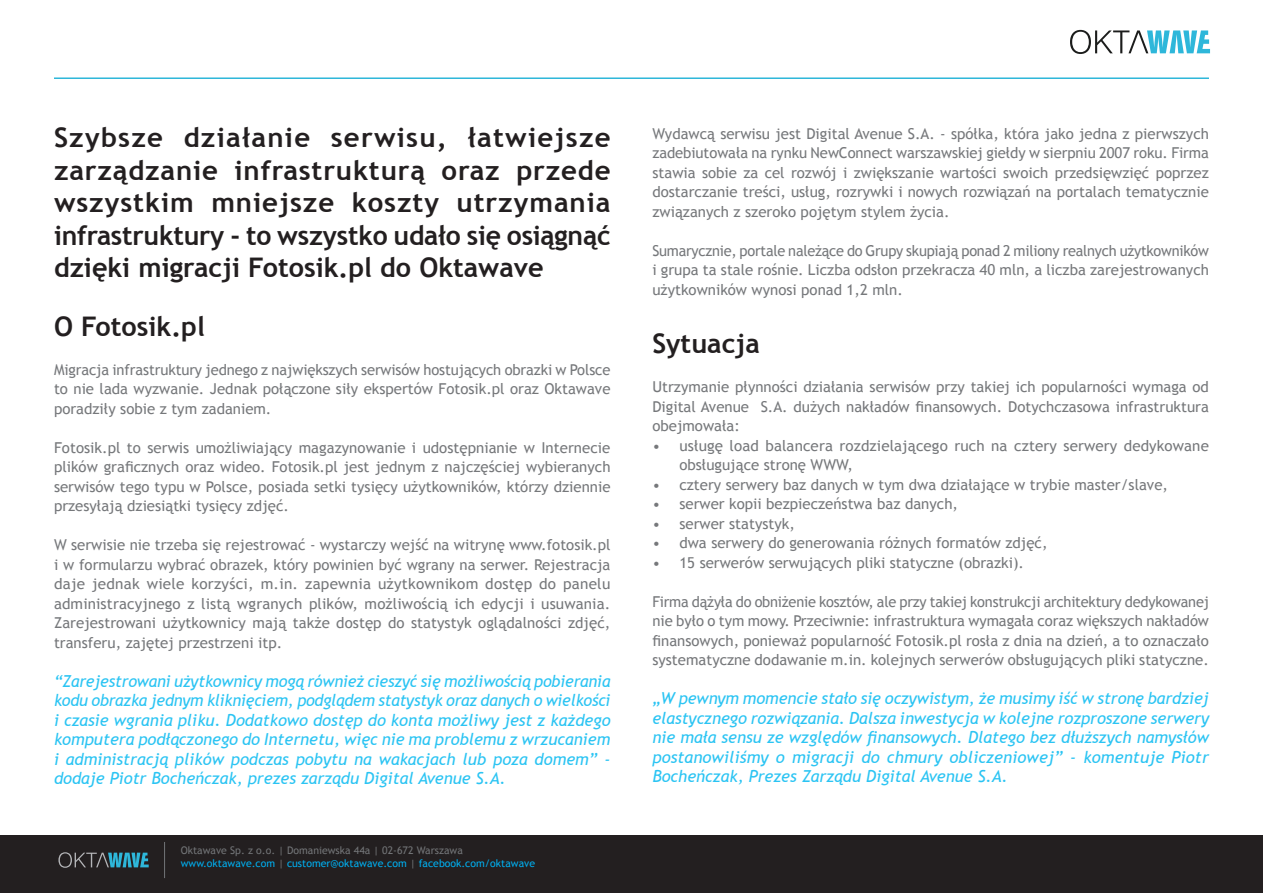
<style>
.page{position:relative;width:1263px;height:893px;background:#fff}
.page>*{position:absolute;margin:0;border:0;box-sizing:border-box;transform-origin:0 0}
.Styl_akapitowy_1{font:700 27px/32.4px "Trebuchet MS";color:#231f20;text-align:justify}
.Styl_akapitowy_1-2{font:italic 16.5px/19.5px "Trebuchet MS";color:#2bc4f3;text-align:justify}
.Styl_akapitowy_1-3{font:15px/19.5px "Trebuchet MS";color:#76787b;text-align:justify}
.t1{font:10.5px "Trebuchet MS";color:#00aeef}
.t2{font:10.5px "Trebuchet MS";color:#727477}
.s1{color:#727477}
</style>
<div class="page">
<hr style="left:54px;top:77px;width:1155px;height:2px;background:#2eb7da">
<div style="left:0;top:835px;width:1263px;height:58px;background:#231f20"></div>
<svg style="left:1070px;top:30px;width:140px;height:24px"></svg>
<svg style="left:58px;top:852px;width:91px;height:16px"></svg>
<hr style="left:164px;top:842px;width:1px;height:36px;background:#727477">
<p class="Styl_akapitowy_1" style="left:54px;top:122px;width:558px">Szybsze działanie serwisu, łatwiejsze zarządzanie infrastrukturą oraz przede wszystkim mniejsze koszty utrzymania infrastruktury - to wszystko udało się osiągnąć dzięki migracji Fotosik.pl do Oktawave</p>
<p class="Styl_akapitowy_1" style="left:54px;top:310px;width:152px">O Fotosik.pl</p>
<p class="Styl_akapitowy_1-3" style="left:54px;top:360px;width:558px">Migracja infrastruktury jednego z największych serwisów hostujących obrazki w Polsce to nie lada wyzwanie. Jednak połączone siły ekspertów Fotosik.pl oraz Oktawave poradziły sobie z tym zadaniem.</p>
<p class="Styl_akapitowy_1-3" style="left:54px;top:438px;width:558px">Fotosik.pl to serwis umożliwiający magazynowanie i udostępnianie w Internecie plików graficznych oraz wideo. Fotosik.pl jest jednym z najczęściej wybieranych serwisów tego typu w Polsce, posiada setki tysięcy użytkowników, którzy dziennie przesyłają dziesiątki tysięcy zdjęć.</p>
<p class="Styl_akapitowy_1-3" style="left:54px;top:535px;width:558px">W serwisie nie trzeba się rejestrować - wystarczy wejść na witrynę www.fotosik.pl i w formularzu wybrać obrazek, który powinien być wgrany na serwer. Rejestracja daje jednak wiele korzyści, m.in. zapewnia użytkownikom dostęp do panelu administracyjnego z listą wgranych plików, możliwością ich edycji i usuwania.<br>Zarejestrowani użytkownicy mają także dostęp do statystyk oglądalności zdjęć, transferu, zajętej przestrzeni itp.</p>
<p class="Styl_akapitowy_1-2" style="left:54px;top:671px;width:558px">“Zarejestrowani użytkownicy mogą również cieszyć się możliwością pobierania kodu obrazka jednym kliknięciem, podglądem statystyk oraz danych o wielkości i czasie wgrania pliku. Dodatkowo dostęp do konta możliwy jest z każdego komputera podłączonego do Internetu, więc nie ma problemu z wrzucaniem i administracją plików podczas pobytu na wakacjach lub poza domem” - dodaje Piotr Bocheńczak, prezes zarządu Digital Avenue S.A.</p>
<p class="t2" style="left:181px;top:844px;width:284px">Oktawave Sp. z o.o. | Domaniewska 44a | 02-672 Warszawa</p>
<p class="t1" style="left:181px;top:857px;width:356px">www.oktawave.com <span class="s1">|</span> customer@oktawave.com <span class="s1">|</span> facebook.com/oktawave</p>
<p class="Styl_akapitowy_1-3" style="left:652px;top:124px;width:558px">Wydawcą serwisu jest Digital Avenue S.A. - spółka, która jako jedna z pierwszych zadebiutowała na rynku NewConnect warszawskiej giełdy w sierpniu 2007 roku. Firma stawia sobie za cel rozwój i zwiększanie wartości swoich przedsięwzięć poprzez dostarczanie treści, usług, rozrywki i nowych rozwiązań na portalach tematycznie związanych z szeroko pojętym stylem życia.</p>
<p class="Styl_akapitowy_1-3" style="left:652px;top:241px;width:558px">Sumarycznie, portale należące do Grupy skupiają ponad 2 miliony realnych użytkowników i grupa ta stale rośnie. Liczba odsłon przekracza 40 mln, a liczba zarejestrowanych użytkowników wynosi ponad 1,2 mln.</p>
<p class="Styl_akapitowy_1" style="left:652px;top:327px;width:109px">Sytuacja</p>
<p class="Styl_akapitowy_1-3" style="left:652px;top:377px;width:558px">Utrzymanie płynności działania serwisów przy takiej ich popularności wymaga od Digital Avenue S.A. dużych nakładów finansowych. Dotychczasowa infrastruktura obejmowała:</p>
<p class="Styl_akapitowy_1-3" style="left:679px;top:436px;width:531px;text-indent:-27px">• usługę load balancera rozdzielającego ruch na cztery serwery dedykowane obsługujące stronę WWW,</p>
<p class="Styl_akapitowy_1-3" style="left:652px;top:475px;width:517px">• cztery serwery baz danych w tym dwa działające w trybie master/slave,</p>
<p class="Styl_akapitowy_1-3" style="left:652px;top:494px;width:307px">• serwer kopii bezpieczeństwa baz danych,</p>
<p class="Styl_akapitowy_1-3" style="left:652px;top:514px;width:144px">• serwer statystyk,</p>
<p class="Styl_akapitowy_1-3" style="left:652px;top:533px;width:397px">• dwa serwery do generowania różnych formatów zdjęć,</p>
<p class="Styl_akapitowy_1-3" style="left:652px;top:553px;width:373px">• 15 serwerów serwujących pliki statyczne (obrazki).</p>
<p class="Styl_akapitowy_1-3" style="left:652px;top:592px;width:558px">Firma dążyła do obniżenie kosztów, ale przy takiej konstrukcji architektury dedykowanej nie było o tym mowy. Przeciwnie: infrastruktura wymagała coraz większych nakładów finansowych, ponieważ popularność Fotosik.pl rosła z dnia na dzień, a to oznaczało systematyczne dodawanie m.in. kolejnych serwerów obsługujących pliki statyczne.</p>
<p class="Styl_akapitowy_1-2" style="left:652px;top:689px;width:558px">„W pewnym momencie stało się oczywistym, że musimy iść w stronę bardziej elastycznego rozwiązania. Dalsza inwestycja w kolejne rozproszone serwery nie mała sensu ze względów finansowych. Dlatego bez dłuższych namysłów postanowiliśmy o migracji do chmury obliczeniowej” - komentuje Piotr Bocheńczak, Prezes Zarządu Digital Avenue S.A.</p>
</div>
